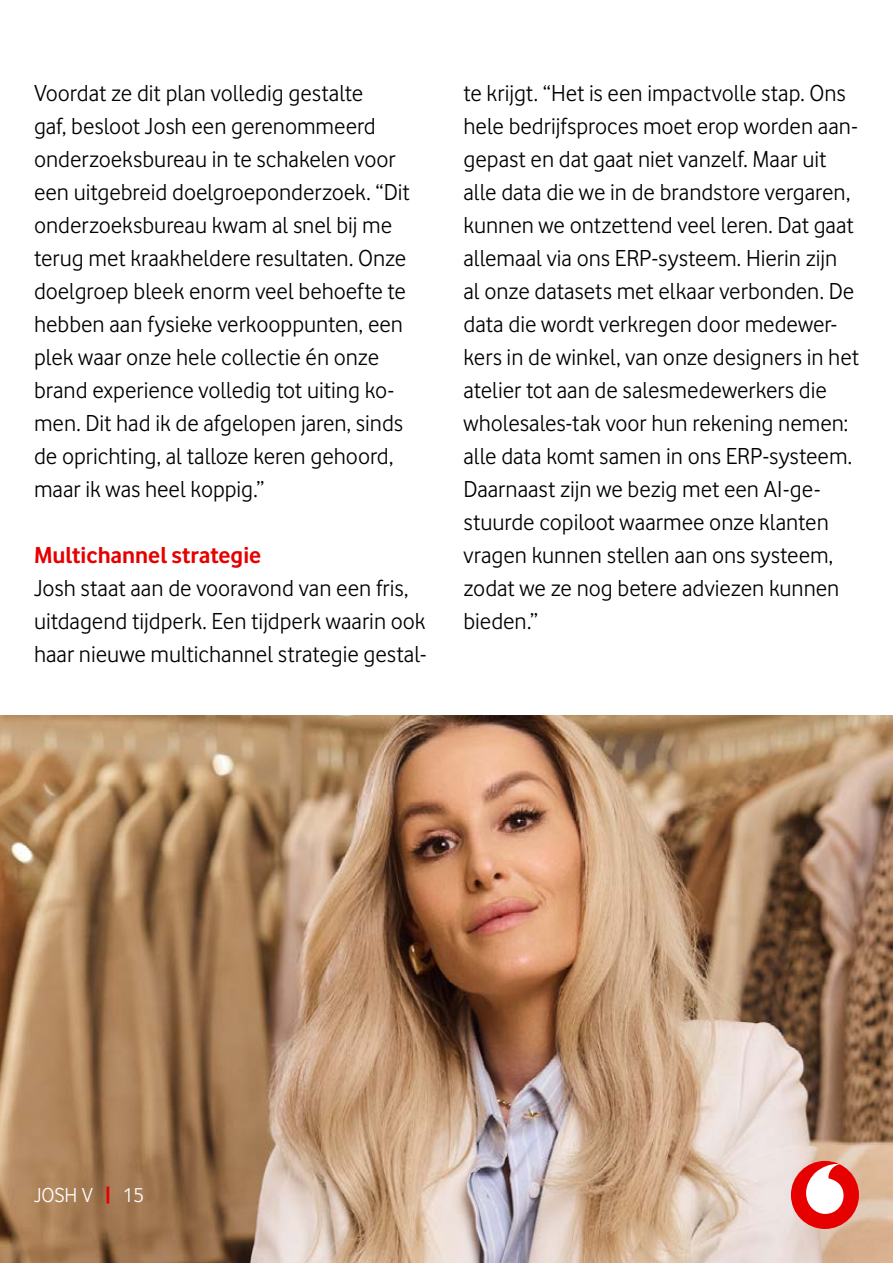
<style>
.page{position:relative;width:893px;height:1263px;background:#fff}
.page>*{position:absolute;margin:0;border:0;box-sizing:border-box;transform-origin:0 0}
.t1{font:24px/33px "Vodafone";color:#000}
.t2{font:700 24px "Vodafone";color:#e60000}
.t3{font:21px "Vodafone";color:#fff}
.s1{font-weight:800;color:#e60000}
</style>
<div class="page">
<img style="left:0;top:716px;width:893px;height:547px">
<div style="left:791px;top:1161px;width:68px;height:68px;background:#e60000;border-radius:50%"></div>
<svg style="left:806px;top:1164px;width:38px;height:50px"></svg>
<p class="t1" style="left:34px;top:76px;width:377px">Voordat ze dit plan volledig gestalte<br>gaf, besloot Josh een gerenommeerd onderzoeksbureau in te schakelen voor een uitgebreid doelgroeponderzoek. “Dit onderzoeksbureau kwam al snel bij me terug met kraakheldere resultaten. Onze doelgroep bleek enorm veel behoefte te hebben aan fysieke verkooppunten, een plek waar onze hele collectie én onze brand experience volledig tot uiting ko&shy;men. Dit had ik de afgelopen jaren, sinds de oprichting, al talloze keren gehoord, maar ik was heel koppig.”</p>
<p class="t2" style="left:34px;top:541px;width:229px">Multichannel strategie</p>
<p class="t1" style="left:34px;top:571px;width:394px">Josh staat aan de vooravond van een fris, uitdagend tijdperk. Een tijdperk waarin ook haar nieuwe multichannel strategie gestal-</p>
<p class="t1" style="left:463px;top:76px;width:397px">te krijgt. “Het is een impactvolle stap. Ons hele bedrijfsproces moet erop worden aan&shy;gepast en dat gaat niet vanzelf. Maar uit alle data die we in de brandstore vergaren, kunnen we ontzettend veel leren. Dat gaat allemaal via ons ERP-systeem. Hierin zijn al onze datasets met elkaar verbonden. De data die wordt verkregen door medewer&shy;kers in de winkel, van onze designers in het atelier tot aan de salesmedewerkers die wholesales-tak voor hun rekening nemen: alle data komt samen in ons ERP-systeem.<br>Daarnaast zijn we bezig met een AI-ge&shy;stuurde copiloot waarmee onze klanten vragen kunnen stellen aan ons systeem, zodat we ze nog betere adviezen kunnen bieden.”</p>
<p class="t3" style="left:34px;top:1182px;width:112px">JOSH V <span class="s1">|</span> 15</p>
</div>
